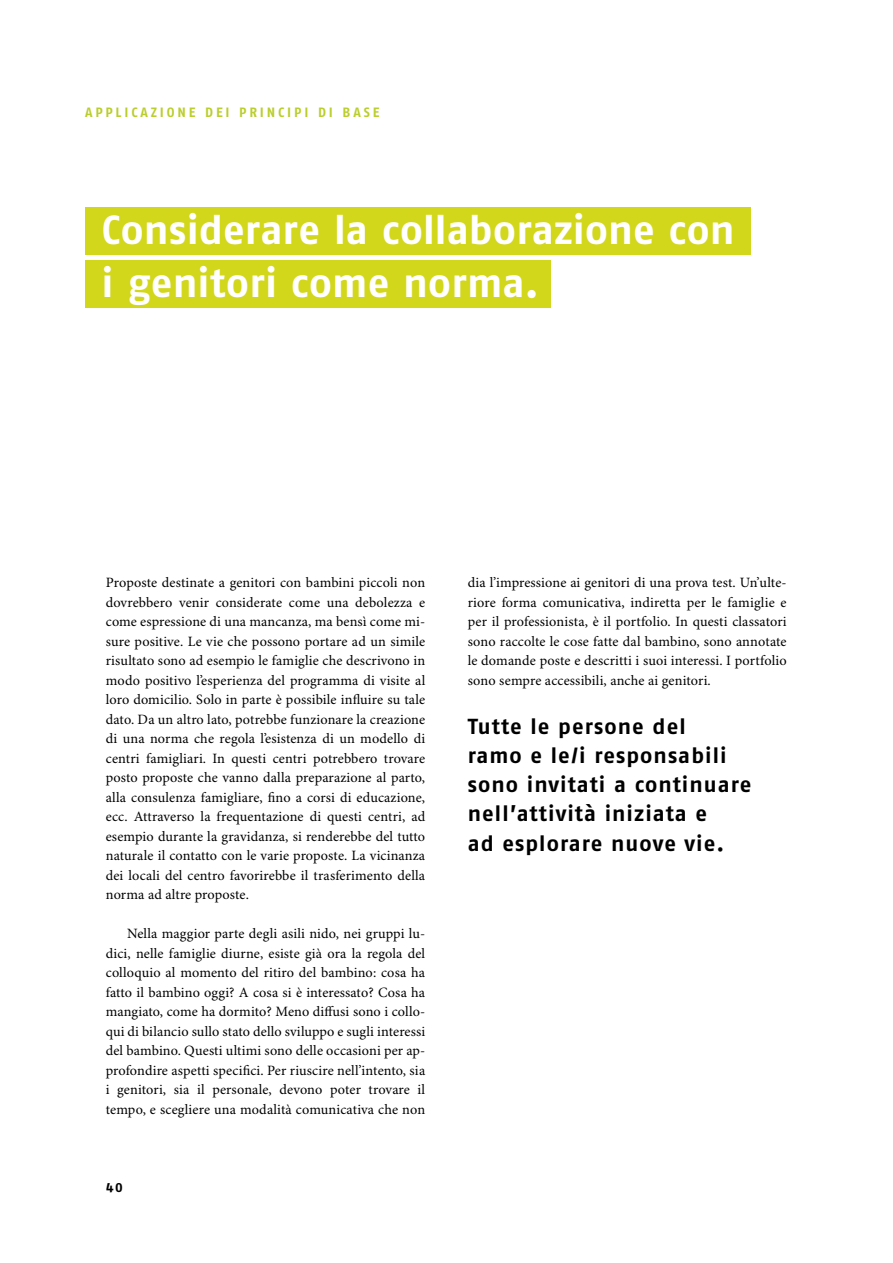
<style>
.page{position:relative;width:893px;height:1263px;background:#fff}
.page>*{position:absolute;margin:0;border:0;box-sizing:border-box;transform-origin:0 0}
.t1{font:700 40.5px/52.5px "Fago Pro";color:#fff}
.t2{font:700 21.75px/29.2px "Fago Pro";letter-spacing:.05em;color:#000}
.t3{font:14.25px/19.5px "Minion Pro";letter-spacing:.01em;color:#000;text-align:justify}
.t4{font:700 13.5px "Fago Pro";letter-spacing:.21em;color:#bace2c}
.t5{font:700 13.5px "Fago Pro";color:#000}
</style>
<div class="page">
<div style="left:85px;top:207px;width:666px;height:48px;background:#d3d71b"></div>
<div style="left:85px;top:260px;width:465px;height:47px;background:#d3d71b"></div>
<p class="t4" style="left:85px;top:104px;width:11px">App</p>
<p class="t4" style="left:116px;top:104px;width:265px">licazione dei princip i di base</p>
<h1 class="t1" style="left:101px;top:204px;width:635px">Considerare la collaborazione con i genitori come norma.</h1>
<p class="t3" style="left:106px;top:574px;width:321px">Proposte destinate a genitori con bambini piccoli non dovrebbero venir considerate come una debolezza e come espressione di una mancanza, ma bensì come mi&shy;sure positive. Le vie che possono portare ad un simile risultato sono ad esempio le famiglie che descrivono in modo positivo l’esperienza del programma di visite al loro domicilio. Solo in parte è possibile influire su tale dato. Da un altro lato, potrebbe funzionare la creazione di una norma che regola l’esistenza di un modello di centri famigliari. In questi centri potrebbero trovare posto proposte che vanno dalla preparazione al parto, alla consulenza famigliare, fino a corsi di educazione, ecc. Attraverso la frequentazione di questi centri, ad esempio durante la gravidanza, si renderebbe del tutto naturale il contatto con le varie proposte. La vicinanza dei locali del centro favorirebbe il trasferimento della norma ad altre proposte.</p>
<p class="t3" style="left:106px;top:925px;width:321px;text-indent:21px">Nella maggior parte degli asili nido, nei gruppi lu&shy;dici, nelle famiglie diurne, esiste già ora la regola del colloquio al momento del ritiro del bambino: cosa ha fatto il bambino oggi? A cosa si è interessato? Cosa ha mangiato, come ha dormito? Meno diffusi sono i collo&shy;qui di bilancio sullo stato dello sviluppo e sugli interessi del bambino. Questi ultimi sono delle occasioni per ap&shy;profondire aspetti specifici. Per riuscire nell’intento, sia i genitori, sia il personale, devono poter trovare il tempo, e scegliere una modalità comunicativa che non</p>
<p class="t5" style="left:106px;top:1179px;width:18px">40</p>
<p class="t3" style="left:468px;top:574px;width:320px">dia l’impressione ai genitori di una prova test. Un’ulte&shy;riore forma comunicativa, indiretta per le famiglie e per il professionista, è il portfolio. In questi classatori sono raccolte le cose fatte dal bambino, sono annotate le domande poste e descritti i suoi interessi. I portfolio sono sempre accessibili, anche ai genitori.</p>
<h2 class="t2" style="left:468px;top:711px;width:285px">Tutte le persone del<br>ramo e le/i responsabili sono invitati a continuare nell’attività iniziata e<br>ad esplorare nuove vie.</h2>
</div>
